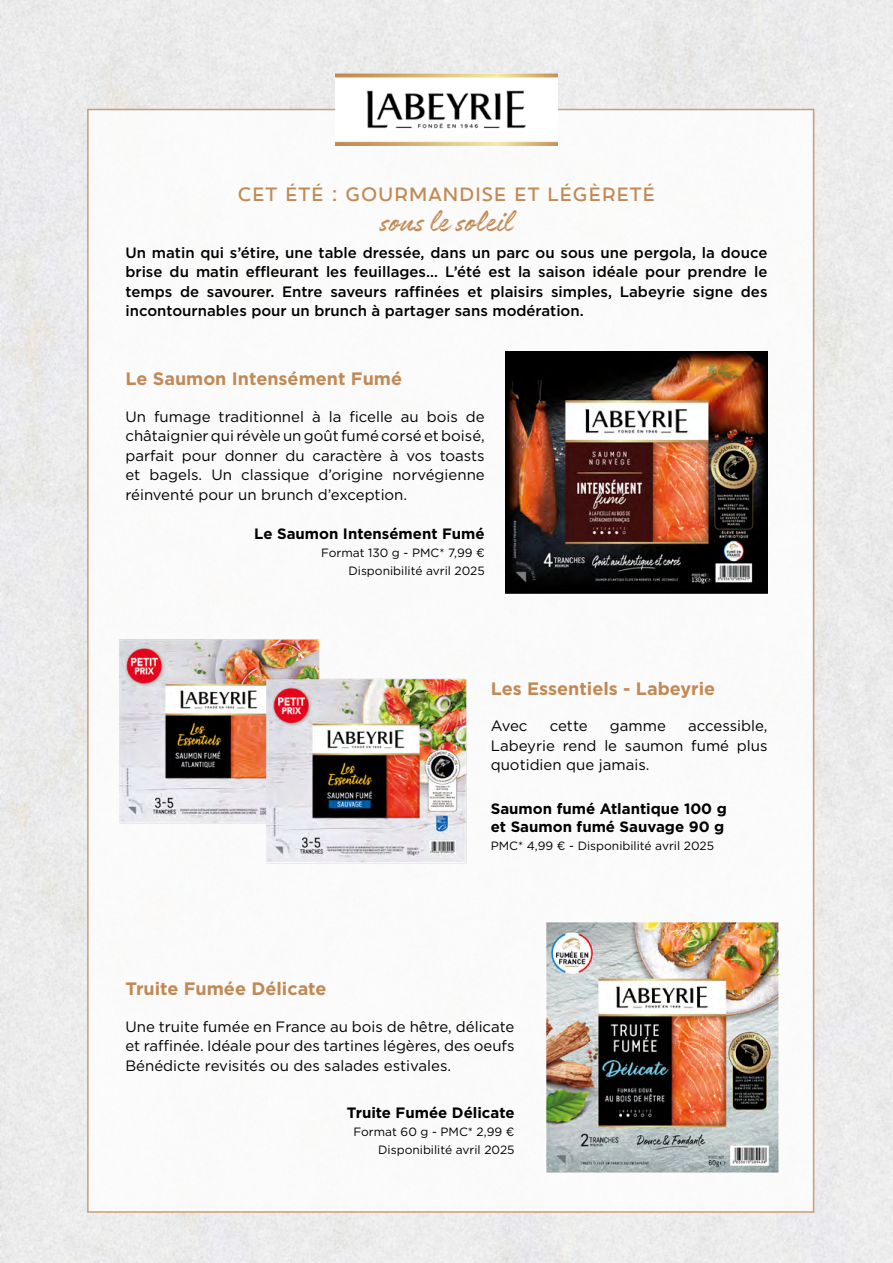
<style>
.page{position:relative;width:893px;height:1263px;background:#ececec}
.page>*{position:absolute;margin:0;border:0;box-sizing:border-box;transform-origin:0 0}
.t1{font:36px "Authenia";letter-spacing:-.01em;color:#c28954}
.t2{font:21px "Oui FY";color:#c28954}
.t3{font:700 18px "Gotham";color:#c28954}
.t4{font:15px/19.5px "Gotham";color:#000;text-align:justify}
.t5{font:500 15px/19.5px "Gotham";color:#000;text-align:justify}
.t6{font:700 15px/18px "Gotham";color:#000}
.t7{font:12px/18px "Gotham";color:#000;text-align:right}
</style>
<div class="page">
<div style="left:87px;top:109px;width:727px;height:1104px;background:#fff;border:2px solid #c28954"></div>
<img style="left:336px;top:74px;width:221px;height:71px">
<img style="left:505px;top:351px;width:262px;height:243px">
<img style="left:119px;top:639px;width:201px;height:185px">
<img style="left:261px;top:666px;width:206px;height:198px">
<img style="left:546px;top:923px;width:233px;height:250px">
<h2 class="t2" style="left:238px;top:182px;width:419px">CET ÉTÉ : GOURMANDISE ET LÉGÈRETÉ</h2>
<h1 class="t1" style="left:380px;top:202px;width:135px">sous le soleil</h1>
<p class="t5" style="left:125px;top:242px;width:644px">Un matin qui s’étire, une table dressée, dans un parc ou sous une pergola, la douce brise du matin effleurant les feuillages… L’été est la saison idéale pour prendre le temps de savourer. Entre saveurs raffinées et plaisirs simples, Labeyrie signe des incontournables pour un brunch à partager sans modération.</p>
<p class="t3" style="left:125px;top:367px;width:278px">Le Saumon Intensément Fumé</p>
<p class="t4" style="left:125px;top:406px;width:361px">Un fumage traditionnel à la ficelle au bois de châtaignier qui révèle un goût fumé corsé et boisé, parfait pour donner du caractère à vos toasts et bagels. Un classique d’origine norvégienne réinventé pour un brunch d’exception.</p>
<p class="t6" style="left:254px;top:525px;width:232px">Le Saumon Intensément Fumé</p>
<p class="t7" style="left:321px;top:544px;width:165px">Format 130 g - PMC* 7,99 €<br>Disponibilité avril 2025</p>
<p class="t3" style="left:491px;top:676px;width:226px">Les Essentiels - Labeyrie</p>
<p class="t4" style="left:491px;top:716px;width:38px">Avec</p>
<p class="t4" style="left:550px;top:716px;width:39px">cette</p>
<p class="t4" style="left:610px;top:716px;width:58px">gamme</p>
<p class="t4" style="left:491px;top:716px;width:278px;text-indent:197px">accessible, Labeyrie rend le saumon fumé plus quotidien que jamais.</p>
<p class="t6" style="left:491px;top:800px;width:238px">Saumon fumé Atlantique 100 g et Saumon fumé Sauvage 90 g</p>
<p class="t7" style="left:491px;top:837px;width:225px">PMC* 4,99 € - Disponibilité avril 2025</p>
<p class="t3" style="left:125px;top:977px;width:203px">Truite Fumée Délicate</p>
<p class="t4" style="left:125px;top:1016px;width:391px">Une truite fumée en France au bois de hêtre, délicate et raffinée. Idéale pour des tartines légères, des oeufs Bénédicte revisités ou des salades estivales.</p>
<p class="t6" style="left:347px;top:1103px;width:169px">Truite Fumée Délicate</p>
<p class="t7" style="left:353px;top:1122px;width:163px">Format 60 g - PMC* 2,99 €<br>Disponibilité avril 2025</p>
</div>
